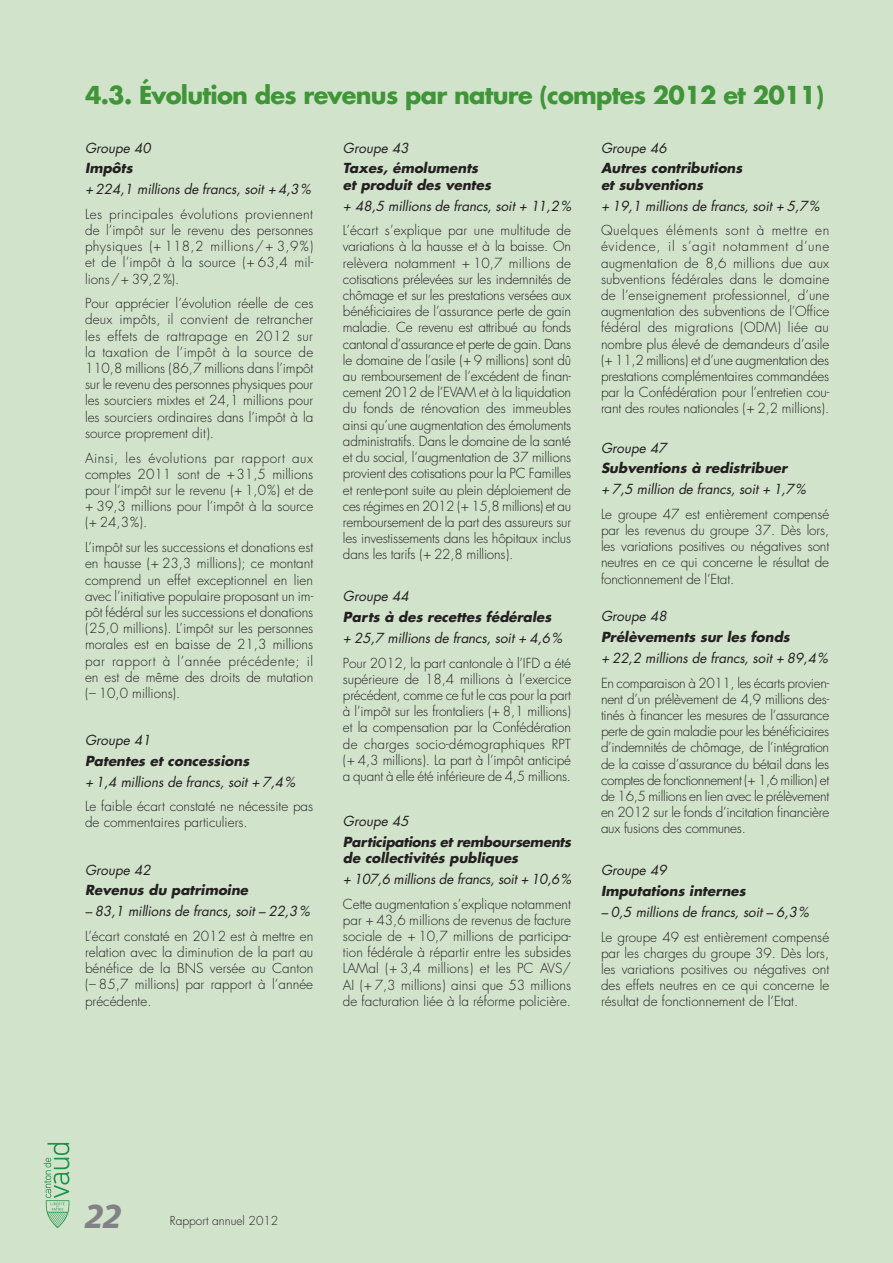
<style>
.page{position:relative;width:893px;height:1263px;background:#d2e3cc}
.page>*{position:absolute;margin:0;border:0;box-sizing:border-box;transform-origin:0 0}
.t1{font:italic 700 36px "Unit";color:#808285}
.Titre_Comptes_2_-_Ve{font:700 24px "Futura";letter-spacing:-.03em;color:#3f9537}
.Texte{font:300 13.5px/16.2px "Futura";color:#231f20;text-align:justify}
.Intertitre_Comptes{font:italic 13.5px "Futura";letter-spacing:-.01em;color:#231f20}
.Intetitre_Comptes{font:italic 700 13.5px/16.5px "Futura";color:#231f20}
.Intetitre_Comptes-2{font:italic 700 13.5px/16.5px "Futura";letter-spacing:-.02em;color:#231f20}
.t2{font:300 12px "Futura";color:#231f20}
</style>
<div class="page">
<svg style="left:43px;top:1143px;width:26px;height:85px"></svg>
<p class="Titre_Comptes_2_-_Ve" style="left:85px;top:79px;width:741px">4.3. Évolution des revenus par nature (comptes 2012 et 2011)</p>
<p class="Intertitre_Comptes" style="left:85px;top:138px;width:67px">Groupe 40</p>
<p class="Intetitre_Comptes" style="left:85px;top:160px;width:49px">Impôts</p>
<p class="Intertitre_Comptes" style="left:85px;top:180px;width:227px">+ 224,1 millions de francs, soit + 4,3%</p>
<p class="Texte" style="left:85px;top:206px;width:230px">Les principales évolutions proviennent de l’impôt sur le revenu des personnes physiques (+ 118,2 millions/+ 3,9%) et de l’impôt à la source (+ 63,4 mil&shy;lions/+ 39,2%).</p>
<p class="Texte" style="left:85px;top:296px;width:230px">Pour apprécier l’évolution réelle de ces deux impôts, il convient de retrancher les effets de rattrapage en 2012 sur la taxation de l’impôt à la source de 110,8 millions (86,7 millions dans l’impôt sur le revenu des personnes physiques pour les sourciers mixtes et 24,1 millions pour les sourciers ordinaires dans l’impôt à la source proprement dit).</p>
<p class="Texte" style="left:85px;top:450px;width:230px">Ainsi, les évolutions par rapport aux comptes 2011 sont de +31,5 millions pour l’impôt sur le revenu (+ 1,0%) et de + 39,3 millions pour l’impôt à la source (+ 24,3%).</p>
<p class="Texte" style="left:85px;top:539px;width:230px">L’impôt sur les successions et donations est en hausse (+ 23,3 millions); ce montant comprend un effet exceptionnel en lien avec l’initiative populaire proposant un im&shy;pôt fédéral sur les successions et donations (25,0 millions). L’impôt sur les personnes morales est en baisse de 21,3 millions par rapport à l’année précédente; il en est de même des droits de mutation (– 10,0 millions).</p>
<p class="Intertitre_Comptes" style="left:85px;top:731px;width:67px">Groupe 41</p>
<p class="Intetitre_Comptes" style="left:85px;top:752px;width:166px">Patentes et concessions</p>
<p class="Intertitre_Comptes" style="left:85px;top:772px;width:212px">+ 1,4 millions de francs, soit + 7,4%</p>
<p class="Texte" style="left:85px;top:799px;width:230px">Le faible écart constaté ne nécessite pas de commentaires particuliers.</p>
<p class="Intertitre_Comptes" style="left:85px;top:860px;width:67px">Groupe 42</p>
<p class="Intetitre_Comptes" style="left:85px;top:882px;width:165px">Revenus du patrimoine</p>
<p class="Intertitre_Comptes" style="left:85px;top:902px;width:226px">– 83,1 millions de francs, soit – 22,3%</p>
<p class="Texte" style="left:85px;top:928px;width:230px">L’écart constaté en 2012 est à mettre en relation avec la diminution de la part au bénéfice de la BNS versée au Canton (– 85,7 millions) par rapport à l’année précédente.</p>
<p class="Intertitre_Comptes" style="left:343px;top:138px;width:67px">Groupe 43</p>
<p class="Intetitre_Comptes" style="left:343px;top:160px;width:150px">Taxes, émoluments et produit des ventes</p>
<p class="Intertitre_Comptes" style="left:343px;top:196px;width:230px">+ 48,5 millions de francs, soit + 11,2%</p>
<p class="Texte" style="left:343px;top:223px;width:230px">L’écart s’explique par une multitude de variations à la hausse et à la baisse. On relèvera notamment + 10,7 millions de cotisations prélevées sur les indemnités de chômage et sur les prestations versées aux bénéficiaires de l’assurance perte de gain maladie. Ce revenu est attribué au fonds cantonal d’assurance et perte de gain. Dans le domaine de l’asile (+ 9 millions) sont dû au remboursement de l’excédent de finan&shy;cement 2012 de l’EVAM et à la liquidation du fonds de rénovation des immeubles ainsi qu’une augmentation des émoluments administratifs. Dans le domaine de la santé et du social, l’augmentation de 37 millions provient des cotisations pour la PC Familles et rente-pont suite au plein déploiement de ces régimes en 2012 (+ 15,8 millions) et au remboursement de la part des assureurs sur les investissements dans les hôpitaux inclus dans les tarifs (+ 22,8 millions).</p>
<p class="Intertitre_Comptes" style="left:343px;top:587px;width:67px">Groupe 44</p>
<p class="Intetitre_Comptes" style="left:343px;top:609px;width:210px">Parts à des recettes fédérales</p>
<p class="Intertitre_Comptes" style="left:343px;top:628px;width:221px">+ 25,7 millions de francs, soit + 4,6%</p>
<p class="Texte" style="left:343px;top:655px;width:230px">Pour 2012, la part cantonale à l’IFD a été supérieure de 18,4 millions à l’exercice précédent, comme ce fut le cas pour la part à l’impôt sur les frontaliers (+ 8,1 millions) et la compensation par la Confédération de charges socio-démographiques RPT (+ 4,3 millions). La part à l’impôt anticipé a quant à elle été inférieure de 4,5 millions.</p>
<p class="Intertitre_Comptes" style="left:343px;top:812px;width:67px">Groupe 45</p>
<p class="Intetitre_Comptes-2" style="left:343px;top:833px;width:230px">Participations et remboursements de collectivités publiques</p>
<p class="Intertitre_Comptes" style="left:343px;top:870px;width:230px">+ 107,6 millions de francs, soit + 10,6%</p>
<p class="Texte" style="left:343px;top:896px;width:230px">Cette augmentation s’explique notamment par + 43,6 millions de revenus de facture sociale de + 10,7 millions de participa&shy;tion fédérale à répartir entre les subsides LAMal (+ 3,4 millions) et les PC AVS/ AI (+ 7,3 millions) ainsi que 53 millions de facturation liée à la réforme policière.</p>
<p class="Intertitre_Comptes" style="left:601px;top:138px;width:67px">Groupe 46</p>
<p class="Intetitre_Comptes" style="left:601px;top:160px;width:143px">Autres contributions et subventions</p>
<p class="Intertitre_Comptes" style="left:601px;top:196px;width:220px">+ 19,1 millions de francs, soit + 5,7%</p>
<p class="Texte" style="left:601px;top:223px;width:230px">Quelques éléments sont à mettre en évidence, il s’agit notamment d’une augmentation de 8,6 millions due aux subventions fédérales dans le domaine de l’enseignement professionnel, d’une augmentation des subventions de l’Office fédéral des migrations (ODM) liée au nombre plus élevé de demandeurs d’asile (+ 11,2 millions) et d’une augmentation des prestations complémentaires commandées par la Confédération pour l’entretien cou&shy;rant des routes nationales (+ 2,2 millions).</p>
<p class="Intertitre_Comptes" style="left:601px;top:438px;width:67px">Groupe 47</p>
<p class="Intetitre_Comptes" style="left:601px;top:460px;width:188px">Subventions à redistribuer</p>
<p class="Intertitre_Comptes" style="left:601px;top:480px;width:206px">+ 7,5 million de francs, soit + 1,7%</p>
<p class="Texte" style="left:601px;top:506px;width:230px">Le groupe 47 est entièrement compensé par les revenus du groupe 37. Dès lors, les variations positives ou négatives sont neutres en ce qui concerne le résultat de fonctionnement de l’Etat.</p>
<p class="Intertitre_Comptes" style="left:601px;top:607px;width:67px">Groupe 48</p>
<p class="Intetitre_Comptes" style="left:601px;top:629px;width:190px">Prélèvements sur les fonds</p>
<p class="Intertitre_Comptes" style="left:601px;top:648px;width:228px">+ 22,2 millions de francs, soit + 89,4%</p>
<p class="Texte" style="left:601px;top:675px;width:230px">En comparaison à 2011, les écarts provien&shy;nent d’un prélèvement de 4,9 millions des&shy;tinés à financer les mesures de l’assurance perte de gain maladie pour les bénéficiaires d’indemnités de chômage, de l’intégration de la caisse d’assurance du bétail dans les comptes de fonctionnement (+ 1,6 million) et de 16,5 millions en lien avec le prélèvement en 2012 sur le fonds d’incitation financière aux fusions des communes.</p>
<p class="Intertitre_Comptes" style="left:601px;top:861px;width:67px">Groupe 49</p>
<p class="Intetitre_Comptes" style="left:601px;top:883px;width:146px">Imputations internes</p>
<p class="Intertitre_Comptes" style="left:601px;top:903px;width:209px">– 0,5 millions de francs, soit – 6,3%</p>
<p class="Texte" style="left:601px;top:929px;width:230px">Le groupe 49 est entièrement compensé par les charges du groupe 39. Dès lors, les variations positives ou négatives ont des effets neutres en ce qui concerne le résultat de fonctionnement de l’Etat.</p>
<h1 class="t1" style="left:85px;top:1193px;width:38px">22</h1>
<p class="t2" style="left:170px;top:1213px;width:110px">Rapport annuel 2012</p>
</div>
